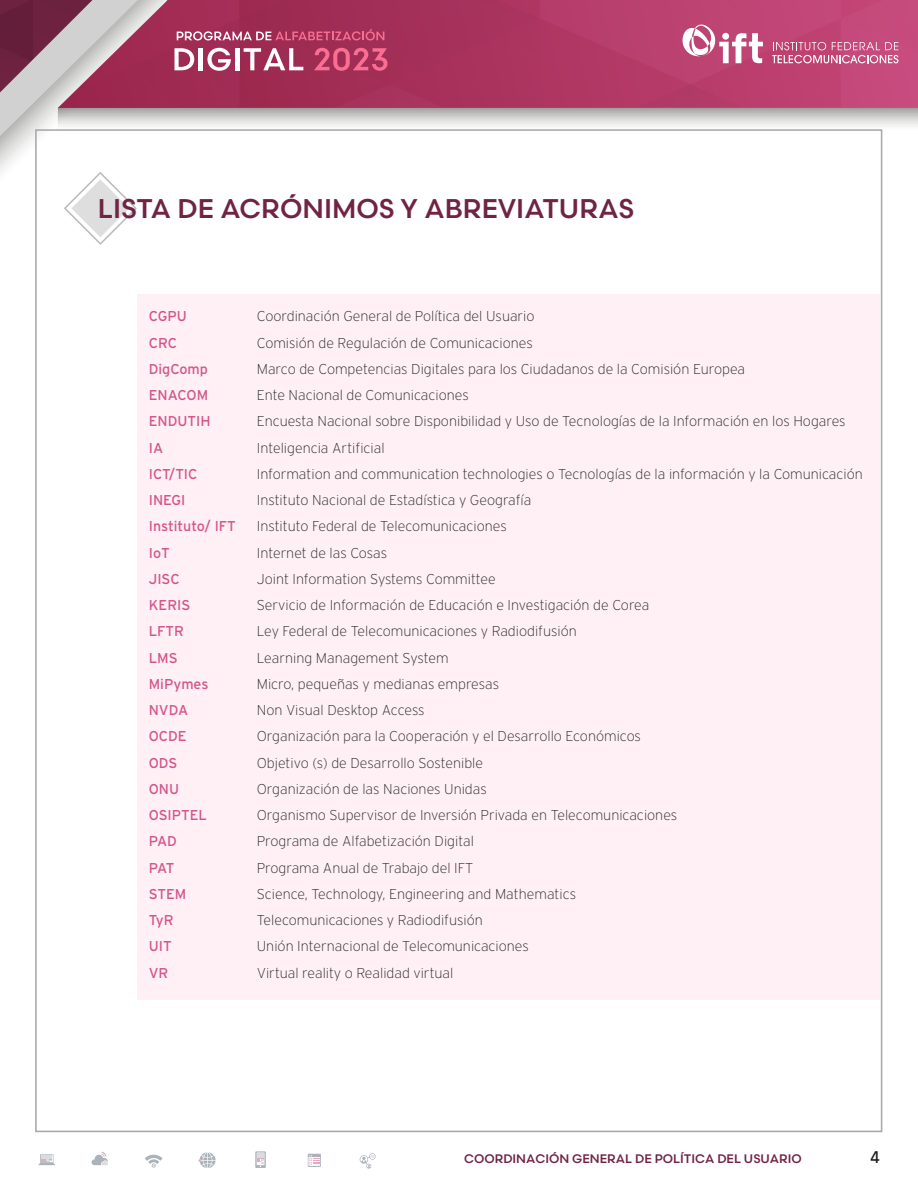
<style>
.page{position:relative;width:918px;height:1188px;background:#fff}
.page>*{position:absolute;margin:0;border:0;box-sizing:border-box;transform-origin:0 0}
.t1{font:500 27px "Scandia";color:#702442}
.t2{font:600 18px "Rajdhani";color:#1c1c1c}
.t3{font:200 14.25px "Interstate";color:#262626}
.t4{font:14.25px "Interstate";color:#d4548a}
.t5{font:500 12.45px "Scandia";color:#702442}
</style>
<div class="page">
<svg style="left:0;top:136px;width:35px;height:36px"></svg>
<svg style="left:0;top:0;width:918px;height:136px;background:#ba6785"></svg>
<svg style="left:360px;top:1153px;width:16px;height:16px"></svg>
<svg style="left:308px;top:1154px;width:13px;height:13px"></svg>
<svg style="left:255px;top:1151px;width:11px;height:17px"></svg>
<svg style="left:145px;top:1155px;width:18px;height:13px"></svg>
<svg style="left:92px;top:1152px;width:16px;height:13px"></svg>
<svg style="left:198px;top:1152px;width:18px;height:16px"></svg>
<svg style="left:38px;top:1154px;width:17px;height:11px"></svg>
<div style="left:137px;top:294px;width:743px;height:705px;background:#fef0f4"></div>
<svg style="left:64px;top:172px;width:73px;height:73px"></svg>
<h1 class="t1" style="left:98px;top:192px;width:538px">LISTA DE ACRÓNIMOS Y ABREVIATURAS</h1>
<p class="t4" style="left:149px;top:308px;width:40px">CGPU</p>
<p class="t3" style="left:257px;top:309px;width:279px">Coordinación General de Política del Usuario</p>
<p class="t4" style="left:149px;top:335px;width:30px">CRC</p>
<p class="t3" style="left:257px;top:335px;width:277px">Comisión de Regulación de Comunicaciones</p>
<p class="t4" style="left:149px;top:361px;width:61px">DigComp</p>
<p class="t3" style="left:257px;top:361px;width:490px">Marco de Competencias Digitales para los Ciudadanos de la Comisión Europea</p>
<p class="t4" style="left:149px;top:387px;width:61px">ENACOM</p>
<p class="t3" style="left:257px;top:387px;width:213px">Ente Nacional de Comunicaciones</p>
<p class="t4" style="left:149px;top:413px;width:63px">ENDUTIH</p>
<p class="t3" style="left:257px;top:414px;width:590px">Encuesta Nacional sobre Disponibilidad y Uso de Tecnologías de la Información en los Hogares</p>
<p class="t4" style="left:149px;top:440px;width:16px">IA</p>
<p class="t3" style="left:257px;top:440px;width:129px">Inteligencia Artificial</p>
<p class="t4" style="left:149px;top:466px;width:50px">ICT/TIC</p>
<p class="t3" style="left:257px;top:466px;width:608px">Information and communication technologies o Tecnologías de la información y la Comunicación</p>
<p class="t4" style="left:149px;top:492px;width:38px">INEGI</p>
<p class="t3" style="left:257px;top:492px;width:276px">Instituto Nacional de Estadística y Geografía</p>
<p class="t4" style="left:149px;top:518px;width:89px">Instituto/ IFT</p>
<p class="t3" style="left:257px;top:519px;width:252px">Instituto Federal de Telecomunicaciones</p>
<p class="t4" style="left:149px;top:545px;width:23px">IoT</p>
<p class="t3" style="left:257px;top:545px;width:132px">Internet de las Cosas</p>
<p class="t4" style="left:149px;top:571px;width:33px">JISC</p>
<p class="t3" style="left:257px;top:571px;width:240px">Joint Information Systems Committee</p>
<p class="t4" style="left:149px;top:597px;width:43px">KERIS</p>
<p class="t3" style="left:257px;top:597px;width:394px">Servicio de Información de Educación e Investigación de Corea</p>
<p class="t4" style="left:149px;top:623px;width:37px">LFTR</p>
<p class="t3" style="left:257px;top:624px;width:322px">Ley Federal de Telecomunicaciones y Radiodifusión</p>
<p class="t4" style="left:149px;top:650px;width:30px">LMS</p>
<p class="t3" style="left:257px;top:650px;width:193px">Learning Management System</p>
<p class="t4" style="left:149px;top:676px;width:61px">MiPymes</p>
<p class="t3" style="left:257px;top:676px;width:244px">Micro, pequeñas y medianas empresas</p>
<p class="t4" style="left:149px;top:702px;width:41px">NVDA</p>
<p class="t3" style="left:257px;top:702px;width:169px">Non Visual Desktop Access</p>
<p class="t4" style="left:149px;top:728px;width:39px">OCDE</p>
<p class="t3" style="left:257px;top:729px;width:386px">Organización para la Cooperación y el Desarrollo Económicos</p>
<p class="t4" style="left:149px;top:755px;width:30px">ODS</p>
<p class="t3" style="left:257px;top:755px;width:228px">Objetivo (s) de Desarrollo Sostenible</p>
<p class="t4" style="left:149px;top:781px;width:32px">ONU</p>
<p class="t3" style="left:257px;top:781px;width:232px">Organización de las Naciones Unidas</p>
<p class="t4" style="left:149px;top:807px;width:60px">OSIPTEL</p>
<p class="t3" style="left:257px;top:807px;width:422px">Organismo Supervisor de Inversión Privada en Telecomunicaciones</p>
<p class="t4" style="left:149px;top:833px;width:30px">PAD</p>
<p class="t3" style="left:257px;top:834px;width:219px">Programa de Alfabetización Digital</p>
<p class="t4" style="left:149px;top:860px;width:27px">PAT</p>
<p class="t3" style="left:257px;top:860px;width:218px">Programa Anual de Trabajo del IFT</p>
<p class="t4" style="left:149px;top:886px;width:39px">STEM</p>
<p class="t3" style="left:257px;top:886px;width:321px">Science, Technology, Engineering and Mathematics</p>
<p class="t4" style="left:149px;top:912px;width:26px">TyR</p>
<p class="t3" style="left:257px;top:912px;width:228px">Telecomunicaciones y Radiodifusión</p>
<p class="t4" style="left:149px;top:938px;width:24px">UIT</p>
<p class="t3" style="left:257px;top:939px;width:274px">Unión Internacional de Telecomunicaciones</p>
<p class="t4" style="left:149px;top:965px;width:21px">VR</p>
<p class="t3" style="left:257px;top:965px;width:198px">Virtual reality o Realidad virtual</p>
<p class="t5" style="left:464px;top:1151px;width:339px">COORDINACIÓN GENERAL DE POLÍTICA DEL USUARIO</p>
<p class="t2" style="left:870px;top:1146px;width:11px">4</p>
</div>
